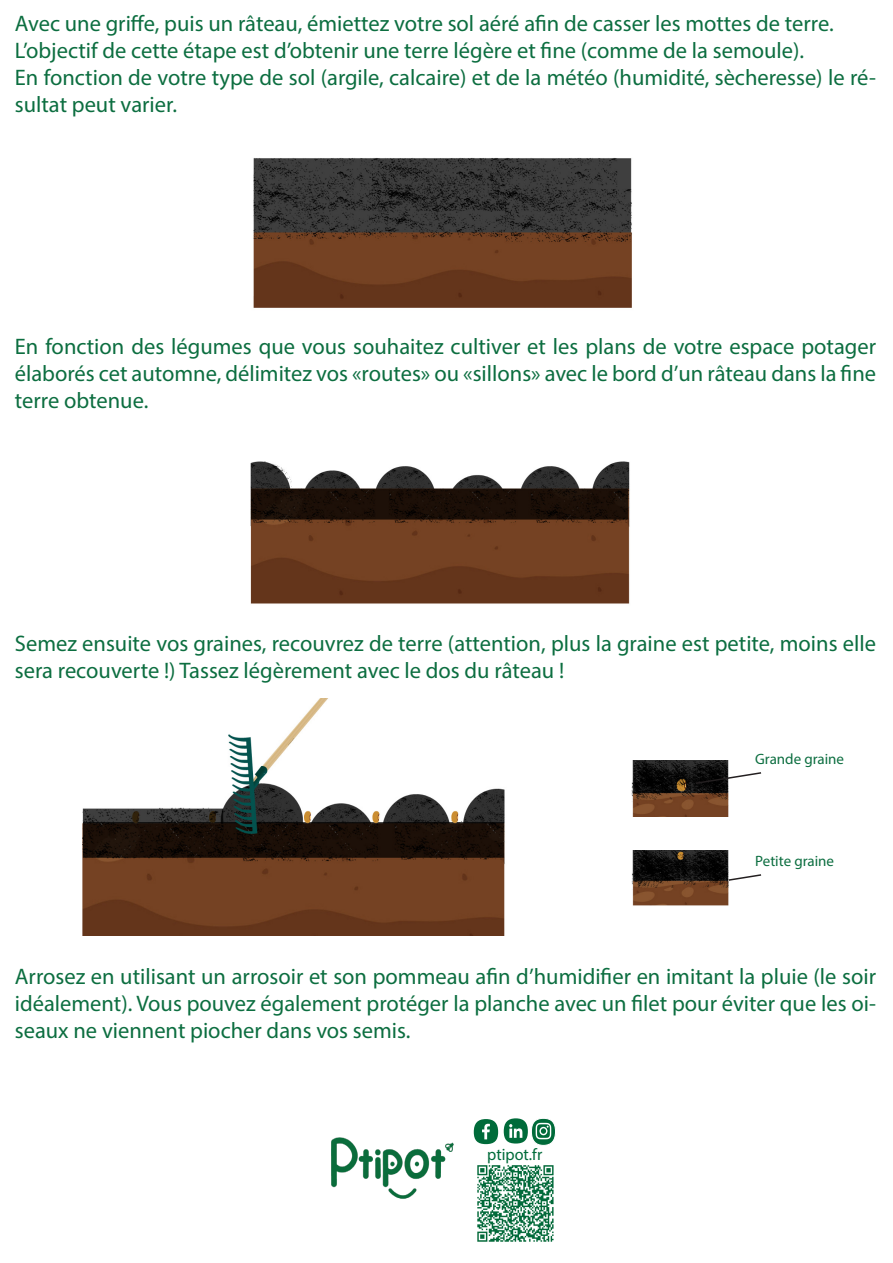
<style>
.page{position:relative;width:893px;height:1263px;background:#fff}
.page>*{position:absolute;margin:0;border:0;box-sizing:border-box;transform-origin:0 0}
.t1{font:22.5px/27px "Myriad Pro";color:#0c6e40;text-align:justify}
.t2{font:16.65px "Myriad Pro";color:#006b3a}
.t3{font:15px "Myriad Pro";color:#0c6e40}
</style>
<div class="page">
<img style="left:253px;top:158px;width:379px;height:150px">
<img style="left:251px;top:461px;width:379px;height:143px">
<img style="left:83px;top:699px;width:422px;height:236px">
<img style="left:632px;top:760px;width:96px;height:56px">
<svg style="left:694px;top:771px;width:68px;height:14px"></svg>
<svg style="left:728px;top:873px;width:34px;height:14px"></svg>
<img style="left:632px;top:850px;width:96px;height:56px">
<img style="left:331px;top:1137px;width:123px;height:62px">
<div style="left:474px;top:1119px;width:24px;height:25px;background:#006b3a;border-radius:50%"></div>
<svg style="left:482px;top:1124px;width:8px;height:15px"></svg>
<div style="left:504px;top:1118px;width:24px;height:25px;background:#006b3a;border-radius:50%"></div>
<svg style="left:509px;top:1124px;width:13px;height:14px"></svg>
<svg style="left:531px;top:1118px;width:25px;height:28px"></svg>
<svg style="left:536px;top:1123px;width:15px;height:16px"></svg>
<img style="left:477px;top:1165px;width:77px;height:77px">
<p class="t1" style="left:15px;top:10px;width:820px">Avec une griffe, puis un râteau, émiettez votre sol aéré afin de casser les mottes de terre.</p>
<p class="t1" style="left:15px;top:37px;width:791px">L’objectif de cette étape est d’obtenir une terre légère et fine (comme de la semoule).</p>
<p class="t1" style="left:15px;top:64px;width:863px">En fonction de votre type de sol (argile, calcaire) et de la météo (humidité, sècheresse) le ré&shy;sultat peut varier.</p>
<p class="t1" style="left:15px;top:333px;width:863px">En fonction des légumes que vous souhaitez cultiver et les plans de votre espace potager élaborés cet automne, délimitez vos «routes» ou «sillons» avec le bord d’un râteau dans la fine terre obtenue.</p>
<p class="t1" style="left:15px;top:630px;width:863px">Semez ensuite vos graines, recouvrez de terre (attention, plus la graine est petite, moins elle sera recouverte !) Tassez légèrement avec le dos du râteau !</p>
<p class="t3" style="left:755px;top:750px;width:90px">Grande graine</p>
<p class="t3" style="left:755px;top:852px;width:80px">Petite graine</p>
<p class="t1" style="left:15px;top:962px;width:863px">Arrosez en utilisant un arrosoir et son pommeau afin d’humidifier en imitant la pluie (le soir idéalement). Vous pouvez également protéger la planche avec un filet pour éviter que les oi&shy;seaux ne viennent piocher dans vos semis.</p>
<p class="t2" style="left:487px;top:1144px;width:57px">ptipot.fr</p>
</div>
